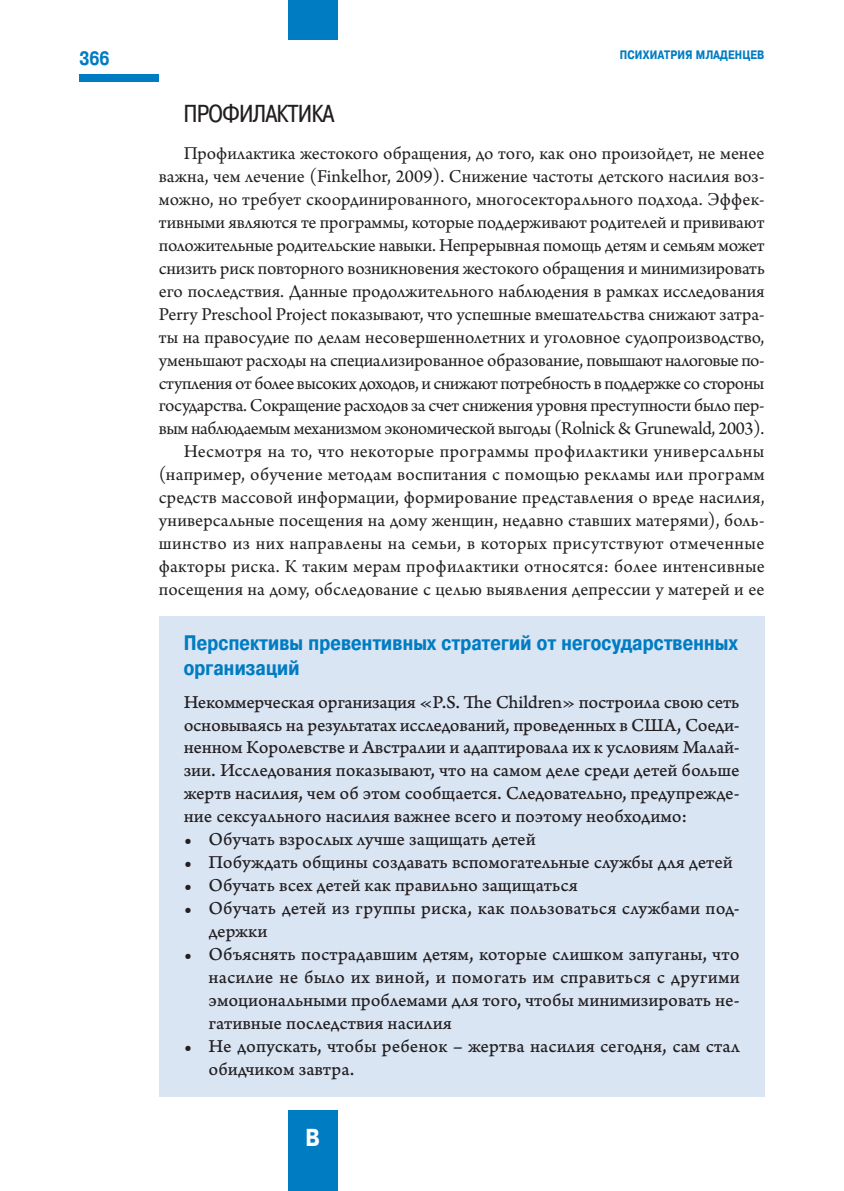
<style>
.page{position:relative;width:844px;height:1191px;background:#fff}
.page>*{position:absolute;margin:0;border:0;box-sizing:border-box;transform-origin:0 0}
.Head-1{font:24.5px "Pragmatica Cond C";color:#231f20}
.t1{font:700 24.5px "Pragmatica Cond C";color:#fff}
.Main-1{font:700 21px/24.5px "Pragmatica Cond C";letter-spacing:.01em;color:#007cc2}
.t2{font:700 19.25px "Pragmatica Cond C";color:#007cc2}
.Main{font:19.07px/22.9px "Arno Pro";letter-spacing:-.005em;color:#231f20;text-align:justify}
.Main-1-2{font:19.07px/22.9px "Arno Pro Caption";color:#231f20;text-align:justify}
.t3{font:700 12.25px "Pragmatica Cond C";letter-spacing:.02em;color:#007cc2}
</style>
<div class="page">
<div style="left:79px;top:74px;width:80px;height:8px;background:#007cc2"></div>
<div style="left:288px;top:0;width:49px;height:40px;background:#007cc2"></div>
<div style="left:288px;top:1110px;width:49px;height:81px;background:#007cc2"></div>
<div style="left:159px;top:616px;width:605px;height:480px;background:#dae5f4"></div>
<p class="t2" style="left:79px;top:47px;width:32px">366</p>
<p class="t3" style="left:619px;top:48px;width:146px">ПСИХИАТРИЯ МЛАДЕНЦЕВ</p>
<p class="Head-1" style="left:184px;top:100px;width:152px">ПРОФИЛАКТИКА</p>
<p class="Main" style="left:159px;top:143px;width:607px;text-indent:25px">Профилактика жестокого обращения, до того, как оно произойдет, не менее важна, чем лечение (Finkelhor, 2009). Снижение частоты детского насилия воз&shy;можно, но требует скоординированного, многосекторального подхода. Эффек&shy;тивными являются те программы, которые поддерживают родителей и прививают положительные родительские навыки. Непрерывная помощь детям и семьям может снизить риск повторного возникновения жестокого обращения и минимизировать его последствия. Данные продолжительного наблюдения в рамках исследования Perry Preschool Project показывают, что успешные вмешательства снижают затра&shy;ты на правосудие по делам несовершеннолетних и уголовное судопроизводство, уменьшают расходы на специализированное образование, повышают налоговые по&shy;ступления от более высоких доходов, и снижают потребность в поддержке со стороны государства. Сокращение расходов за счет снижения уровня преступности было пер&shy;вым наблюдаемым механизмом экономической выгоды (Rolnick &amp; Grunewald, 2003).</p>
<p class="Main" style="left:159px;top:441px;width:607px;text-indent:25px">Несмотря на то, что некоторые программы профилактики универсальны (например, обучение методам воспитания с помощью рекламы или программ средств массовой информации, формирование представления о вреде насилия, универсальные посещения на дому женщин, недавно ставших матерями), боль&shy;шинство из них направлены на семьи, в которых присутствуют отмеченные факторы риска. К таким мерам профилактики относятся: более интенсивные посещения на дому, обследование с целью выявления депрессии у матерей и ее</p>
<p class="Main-1" style="left:184px;top:631px;width:555px">Перспективы превентивных стратегий от негосударственных организаций</p>
<p class="Main-1-2" style="left:184px;top:691px;width:557px">Некоммерческая организация «P.S. The Children» построила свою сеть основываясь на результатах исследований, проведенных в США, Соеди&shy;ненном Королевстве и Австралии и адаптировала их к условиям Малай&shy;зии. Исследования показывают, что на самом деле среди детей больше жертв насилия, чем об этом сообщается. Следовательно, предупрежде&shy;ние сексуального насилия важнее всего и поэтому необходимо:</p>
<p class="Main-1-2" style="left:184px;top:828px;width:353px">• Обучать взрослых лучше защищать детей</p>
<p class="Main-1-2" style="left:184px;top:851px;width:550px">• Побуждать общины создавать вспомогательные службы для детей</p>
<p class="Main-1-2" style="left:184px;top:874px;width:395px">• Обучать всех детей как правильно защищаться</p>
<p class="Main-1-2" style="left:208px;top:897px;width:532px;text-indent:-25px">• Обучать детей из группы риска, как пользоваться службами под&shy;держки</p>
<p class="Main-1-2" style="left:208px;top:943px;width:532px;text-indent:-25px">• Объяснять пострадавшим детям, которые слишком запуганы, что насилие не было их виной, и помогать им справиться с другими эмоциональными проблемами для того, чтобы минимизировать не&shy;гативные последствия насилия</p>
<p class="Main-1-2" style="left:208px;top:1035px;width:532px;text-indent:-25px">• Не допускать, чтобы ребенок – жертва насилия сегодня, сам стал обидчиком завтра.</p>
<p class="t1" style="left:305px;top:1123px;width:16px">B</p>
</div>
